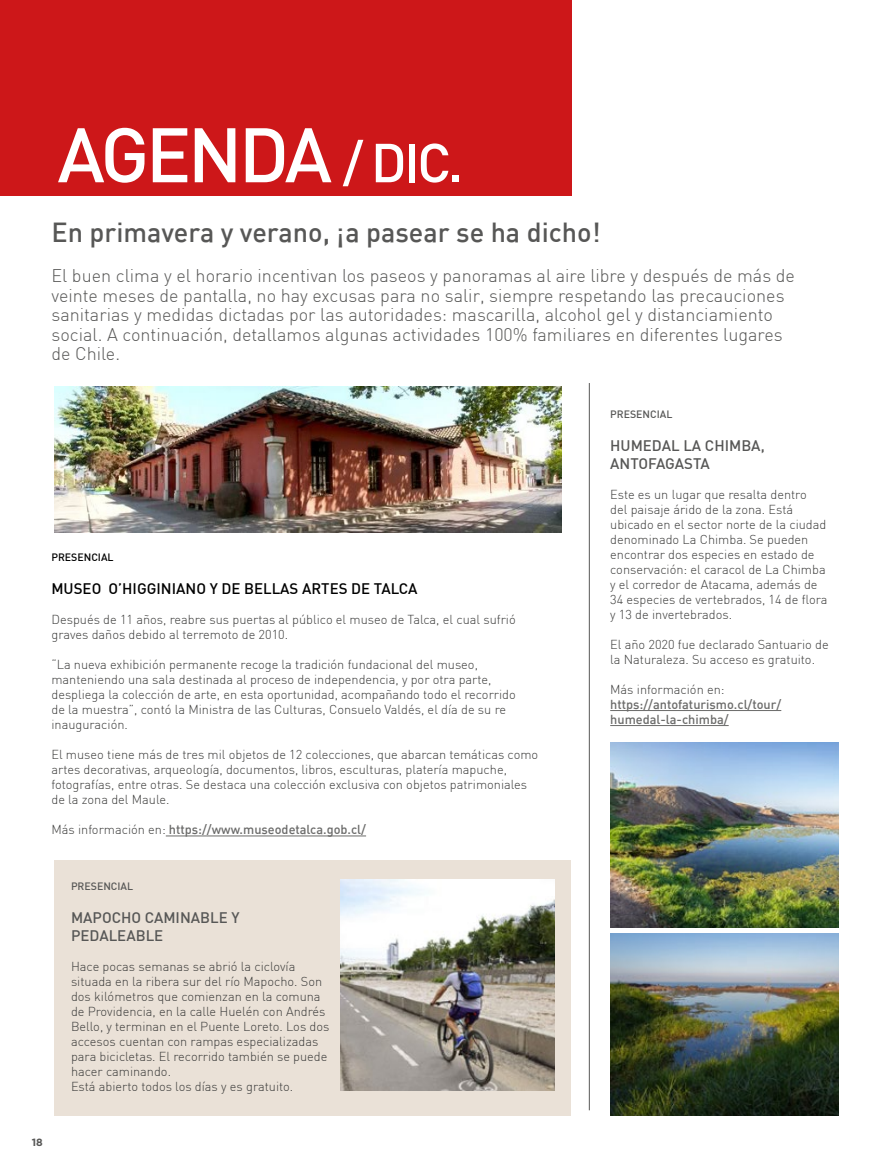
<style>
.page{position:relative;width:893px;height:1170px;background:#fff}
.page>*{position:absolute;margin:0;border:0;box-sizing:border-box;transform-origin:0 0}
.t1{font:500 75.9px "DIN";letter-spacing:-.05em;color:#fff}
.t2{font:500 27px "DIN";color:#575756}
.t3{font:300 18px/19.5px "DIN";color:#575756}
.t4{font:500 15px/18px "DIN";color:#575756}
.t5{font:500 15px "DIN";color:#000}
.t6{font:300 12.75px/15px "DIN";color:#3c3c3b}
.t7{font:500 12.75px/15px "DIN";color:#6b6b6a}
.t8{font:500 10.5px "DIN";color:#575756}
.t9{font:500 10.5px "DIN";color:#000}
.t10{font:700 10.5px "Gotham HTF";color:#575756}
.s1{font-size:54px}
.s2{font-weight:300;color:#3c3c3b}
</style>
<div class="page">
<div style="left:54px;top:859px;width:517px;height:256px;background:#eae1d7"></div>
<div style="left:0;top:0;width:571px;height:196px;background:#cd1719"></div>
<hr style="left:610px;top:710px;width:171px;height:1px;background:#6b6b6a">
<hr style="left:610px;top:725px;width:119px;height:1px;background:#6b6b6a">
<hr style="left:166px;top:835px;width:200px;height:1px;background:#6b6b6a">
<img style="left:610px;top:933px;width:229px;height:182px">
<img style="left:610px;top:742px;width:229px;height:185px">
<img style="left:340px;top:879px;width:214px;height:210px">
<hr style="left:589px;top:383px;width:1px;height:727px;background:#575756">
<img style="left:54px;top:386px;width:507px;height:146px">
<h1 class="t1" style="left:57px;top:106px;width:408px">AGENDA <span class="s1">/ DIC.</span></h1>
<h2 class="t2" style="left:51px;top:215px;width:551px">En primavera y verano, ¡a pasear se ha dicho!</h2>
<p class="t3" style="left:51px;top:266px;width:745px">El buen clima y el horario incentivan los paseos y panoramas al aire libre y después de más de veinte meses de pantalla, no hay excusas para no salir, siempre respetando las precauciones sanitarias y medidas dictadas por las autoridades: mascarilla, alcohol gel y distanciamiento social. A continuación, detallamos algunas actividades 100% familiares en diferentes lugares de Chile.</p>
<p class="t9" style="left:51px;top:550px;width:64px">PRESENCIAL</p>
<p class="t5" style="left:51px;top:579px;width:368px">MUSEO O’HIGGINIANO Y DE BELLAS ARTES DE TALCA</p>
<p class="t6" style="left:51px;top:611px;width:466px">Después de 11 años, reabre sus puertas al público el museo de Talca, el cual sufrió graves daños debido al terremoto de 2010.</p>
<p class="t6" style="left:51px;top:656px;width:466px">“La nueva exhibición permanente recoge la tradición fundacional del museo, manteniendo una sala destinada al proceso de independencia, y por otra parte, despliega la colección de arte, en esta oportunidad, acompañando todo el recorrido de la muestra”, contó la Ministra de las Culturas, Consuelo Valdés, el día de su re inauguración.</p>
<p class="t6" style="left:51px;top:746px;width:488px">El museo tiene más de tres mil objetos de 12 colecciones, que abarcan temáticas como artes decorativas, arqueología, documentos, libros, esculturas, platería mapuche, fotografías, entre otras. Se destaca una colección exclusiva con objetos patrimoniales de la zona del Maule.</p>
<p class="t7" style="left:51px;top:821px;width:316px"><span class="s2">Más información en:</span> https://www.museodetalca.gob.cl/</p>
<p class="t10" style="left:32px;top:1135px;width:12px">18</p>
<p class="t8" style="left:71px;top:879px;width:64px">PRESENCIAL</p>
<p class="t4" style="left:71px;top:907px;width:170px">MAPOCHO CAMINABLE Y<br>PEDALEABLE</p>
<p class="t6" style="left:71px;top:958px;width:260px">Hace pocas semanas se abrió la ciclovía situada en la ribera sur del río Mapocho. Son dos kilómetros que comienzan en la comuna de Providencia, en la calle Huelén con Andrés Bello, y terminan en el Puente Loreto. Los dos accesos cuentan con rampas especializadas para bicicletas. El recorrido también se puede hacer caminando.<br>Está abierto todos los días y es gratuito.</p>
<p class="t8" style="left:610px;top:407px;width:64px">PRESENCIAL</p>
<p class="t4" style="left:610px;top:435px;width:156px">HUMEDAL LA CHIMBA,<br>ANTOFAGASTA</p>
<p class="t6" style="left:610px;top:486px;width:219px">Este es un lugar que resalta dentro<br>del paisaje árido de la zona. Está ubicado en el sector norte de la ciudad denominado La Chimba. Se pueden encontrar dos especies en estado de conservación: el caracol de La Chimba y el corredor de Atacama, además de 34 especies de vertebrados, 14 de flora y 13 de invertebrados.</p>
<p class="t6" style="left:610px;top:636px;width:220px">El año 2020 fue declarado Santuario de la Naturaleza. Su acceso es gratuito.</p>
<p class="t6" style="left:610px;top:681px;width:116px">Más información en:</p>
<p class="t7" style="left:610px;top:696px;width:173px">https://antofaturismo.cl/tour/ humedal-la-chimba/</p>
</div>
